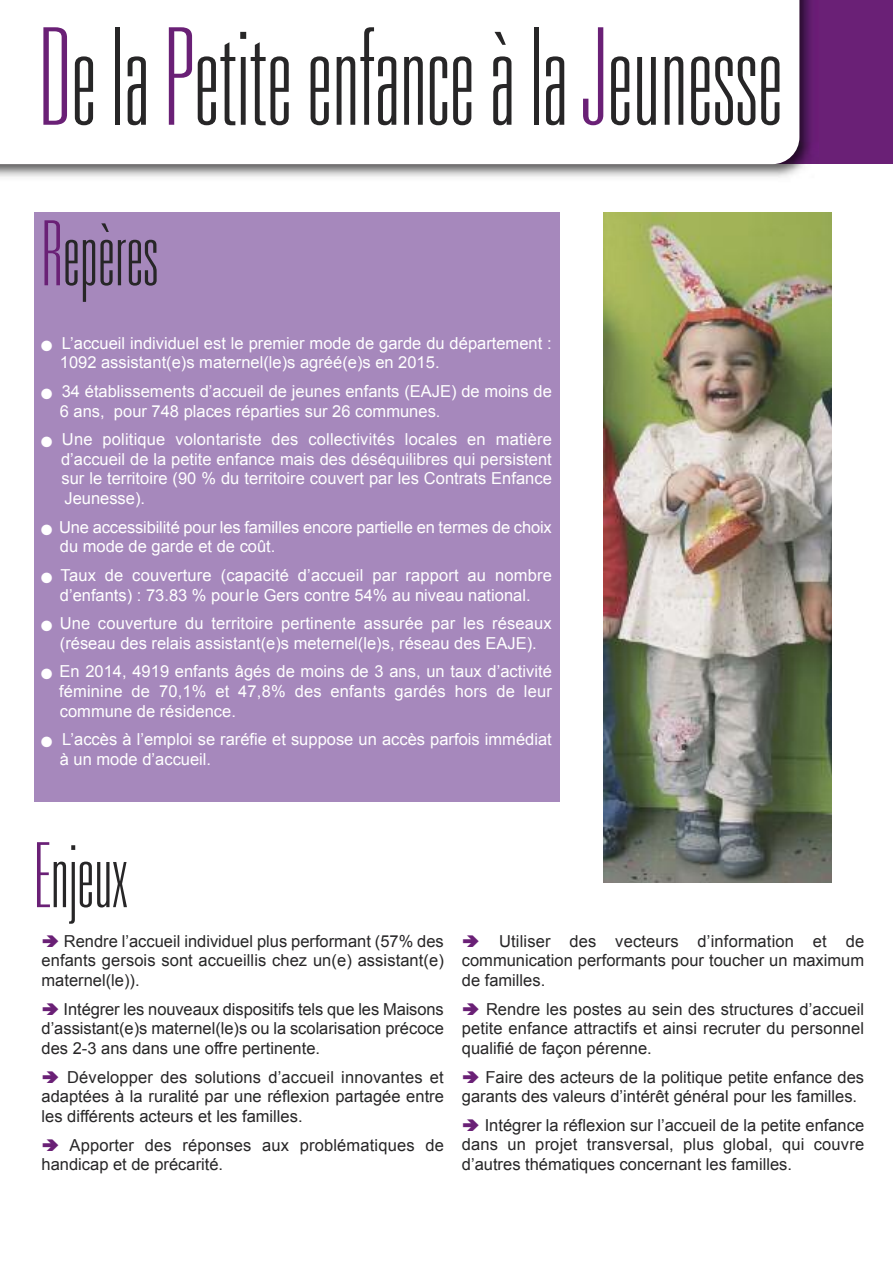
<style>
.page{position:relative;width:893px;height:1263px;background:#fff}
.page>*{position:absolute;margin:0;border:0;box-sizing:border-box;transform-origin:0 0}
.t1{font:100 ultra-condensed 135px "Univers LT Std";color:#272627}
.t2{font:100 ultra-condensed 90px "Univers LT Std";color:#272627}
.t3{font:16.5px/19.8px "Arial";color:#fff}
.t4{font:16.5px/19.5px "Arial";color:#272627;text-align:justify}
.s1{color:#6a2076}
</style>
<div class="page">
<div style="left:771px;top:0;width:122px;height:164px;background:#6a2076"></div>
<img style="left:799px;top:0;width:20px;height:164px">
<div style="left:771px;top:0;width:28px;height:164px;background:#fff"></div>
<div style="left:34px;top:213px;width:525px;height:589px;background:#a688bc"></div>
<img style="left:604px;top:213px;width:228px;height:670px">
<h1 class="t1" style="left:39px;top:27px;width:745px"><span class="s1">D</span>e la <span class="s1">P</span>etite enfance à la <span class="s1">J</span>eunesse</h1>
<h2 class="t2" style="left:42px;top:220px;width:118px"><span class="s1">R</span>epères</h2>
<p class="t3" style="left:60px;top:333px;width:493px;text-indent:-18px">■ L’accueil individuel est le premier mode de garde du département :<br>1092 assistant(e)s maternel(le)s agréé(e)s en 2015.</p>
<p class="t3" style="left:60px;top:381px;width:493px;text-indent:-18px">■ 34 établissements d’accueil de jeunes enfants (EAJE) de moins de<br>6 ans, pour 748 places réparties sur 26 communes.</p>
<p class="t3" style="left:61px;top:429px;width:492px;text-align:justify;text-indent:-20px">■ Une politique volontariste des collectivités locales en matière d’accueil de la petite enfance mais des déséquilibres qui persistent sur le territoire (90 % du territoire couvert par les Contrats Enfance Jeunesse).</p>
<p class="t3" style="left:60px;top:517px;width:493px;text-indent:-18px">■ Une accessibilité pour les familles encore partielle en termes de choix du mode de garde et de coût.</p>
<p class="t3" style="left:42px;top:565px;width:512px;text-align:center">■ Taux de couverture (capacité d’accueil par rapport au nombre d’enfants) : 73.83 % pourle Gers contre 54% au niveau national.</p>
<p class="t3" style="left:42px;top:613px;width:512px;text-align:center">■ Une couverture du territoire pertinente assurée par les réseaux (réseau des relais assistant(e)s meternel(le)s, réseau des EAJE).</p>
<p class="t3" style="left:59px;top:661px;width:494px;text-align:justify;text-indent:-18px">■ En 2014, 4919 enfants âgés de moins de 3 ans, un taux d’activité féminine de 70,1% et 47,8% des enfants gardés hors de leur commune de résidence.</p>
<p class="t3" style="left:60px;top:729px;width:493px;text-indent:-18px">■ L’accès à l’emploi se raréfie et suppose un accès parfois immédiat à un mode d’accueil.</p>
<h2 class="t2" style="left:34px;top:842px;width:95px"><span class="s1">E</span>njeux</h2>
<p class="t4" style="left:42px;top:932px;width:404px;text-indent:22px">Rendre l’accueil individuel plus performant (57% des enfants gersois sont accueillis chez un(e) assistant(e) maternel(le)).</p>
<p class="t4" style="left:42px;top:1000px;width:404px;text-indent:22px">Intégrer les nouveaux dispositifs tels que les Maisons d’assistant(e)s maternel(le)s ou la scolarisation précoce des 2-3 ans dans une offre pertinente.</p>
<p class="t4" style="left:42px;top:1067px;width:404px;text-indent:26px">Développer des solutions d’accueil innovantes et adaptées à la ruralité par une réflexion partagée entre les différents acteurs et les familles.</p>
<p class="t4" style="left:42px;top:1136px;width:404px;text-indent:28px">Apporter des réponses aux problématiques de handicap et de précarité.</p>
<p class="t4" style="left:462px;top:932px;width:404px;text-indent:37px">Utiliser des vecteurs d’information et de communication performants pour toucher un maximum de familles.</p>
<p class="t4" style="left:462px;top:1000px;width:404px;text-indent:24px">Rendre les postes au sein des structures d’accueil petite enfance attractifs et ainsi recruter du personnel qualifié de façon pérenne.</p>
<p class="t4" style="left:462px;top:1068px;width:404px;text-indent:24px">Faire des acteurs de la politique petite enfance des garants des valeurs d’intérêt général pour les familles.</p>
<p class="t4" style="left:462px;top:1116px;width:404px;text-indent:23px">Intégrer la réflexion sur l’accueil de la petite enfance dans un projet transversal, plus global, qui couvre d’autres thématiques concernant les familles.</p>
</div>
